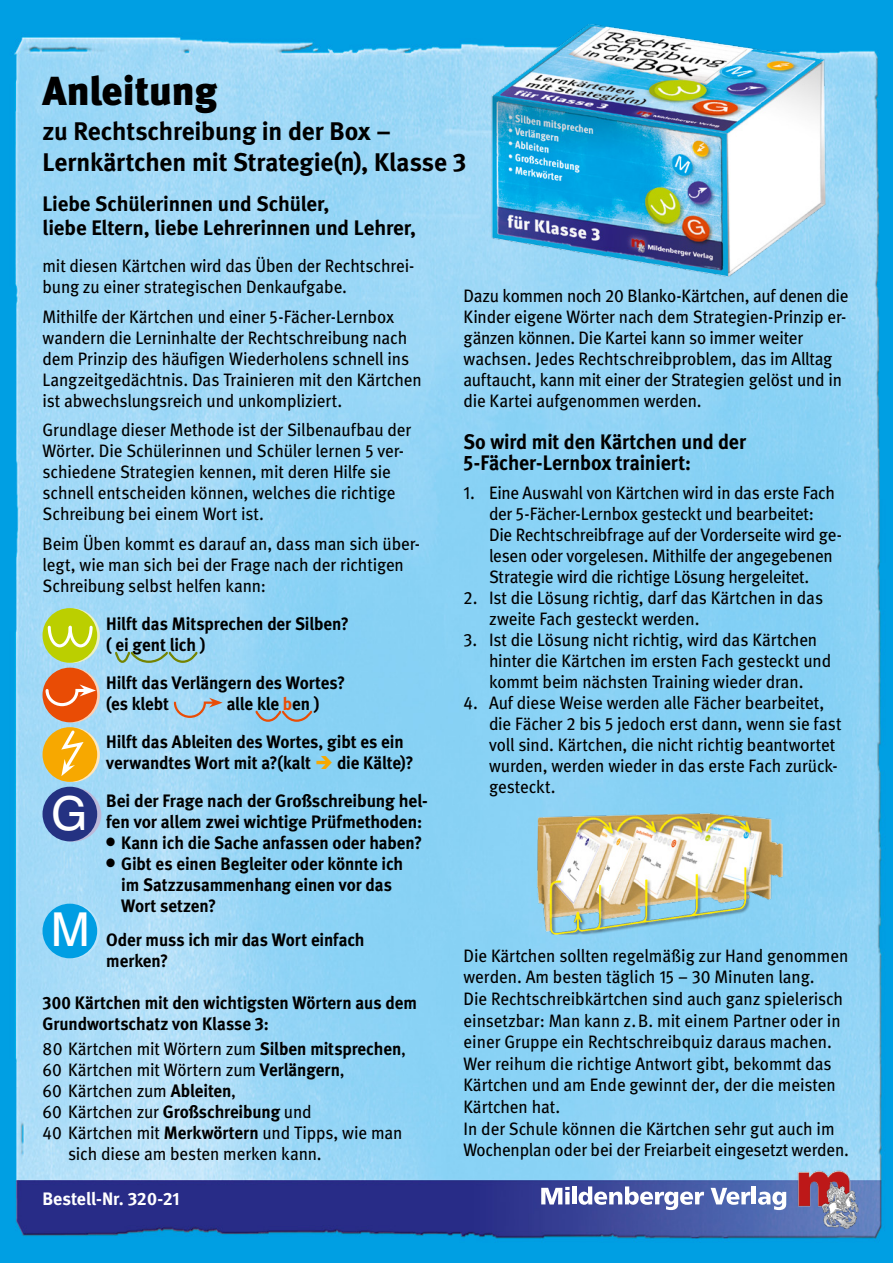
<style>
.page{position:relative;width:893px;height:1263px;background:#fff}
.page>*{position:absolute;margin:0;border:0;box-sizing:border-box;transform-origin:0 0}
.t1{font:46.8px "Schulbuch Nord";color:#fff}
.t2{font:900 40.5px "Meta";letter-spacing:-.005em;color:#000}
.t3{font:700 25.5px/30.6px "Meta";letter-spacing:-.01em;color:#000}
.t4{font:700 21px/24px "Meta";letter-spacing:-.005em;color:#000}
.t5{font:700 21px/21px "Meta";letter-spacing:-.005em;color:#000;scale:.95 1}
.t6{font:18px/21px "Meta";letter-spacing:-.01em;color:#000;scale:.95 1}
.t7{font:700 18px/21px "Meta";letter-spacing:-.005em;color:#000;scale:.95 1}
.t8{font:700 18px "Meta";letter-spacing:-.005em;color:#000}
.t9{font:700 18px "Meta";letter-spacing:-.005em;color:#fff}
.s1{font-family:"Meta Bold Expert";font-weight:400}
.s2{font-family:"Meta Book Expert"}
.s3{color:#e94c05}
.s4{color:#f7a800}
.s5{font-weight:700}
</style>
<div class="page">
<img style="left:0;top:0;width:893px;height:1263px">
<svg style="left:541px;top:1187px;width:29px;height:17px"></svg>
<div style="left:565px;top:1192px;width:5px;height:12px;background:#fff"></div>
<hr style="left:572px;top:1186px;width:4px;height:18px;background:#fff">
<svg style="left:578px;top:1186px;width:126px;height:24px"></svg>
<svg style="left:711px;top:1188px;width:39px;height:17px"></svg>
<hr style="left:752px;top:1186px;width:4px;height:18px;background:#fff">
<svg style="left:758px;top:1191px;width:28px;height:19px"></svg>
<img style="left:798px;top:1171px;width:53px;height:35px">
<img style="left:822px;top:1180px;width:36px;height:48px">
<img style="left:408px;top:0;width:485px;height:338px">
<svg style="left:45px;top:668px;width:55px;height:55px"></svg>
<div style="left:43px;top:668px;width:54px;height:54px;background:#e94c05;border-radius:50%"></div>
<svg style="left:44px;top:684px;width:52px;height:24px"></svg>
<svg style="left:45px;top:727px;width:55px;height:55px"></svg>
<div style="left:43px;top:727px;width:54px;height:55px;background:#f7a800;border-radius:50%"></div>
<svg style="left:58px;top:728px;width:29px;height:48px"></svg>
<svg style="left:45px;top:787px;width:56px;height:55px"></svg>
<div style="left:43px;top:787px;width:54px;height:54px;background:#243282;border-radius:50%"></div>
<svg style="left:45px;top:608px;width:55px;height:55px"></svg>
<div style="left:43px;top:608px;width:54px;height:55px;background:#bbcf00;border-radius:50%"></div>
<svg style="left:47px;top:625px;width:47px;height:24px"></svg>
<svg style="left:45px;top:904px;width:55px;height:55px"></svg>
<div style="left:43px;top:904px;width:54px;height:54px;background:#009ee3;border-radius:50%"></div>
<svg style="left:173px;top:698px;width:50px;height:21px"></svg>
<svg style="left:114px;top:651px;width:85px;height:13px"></svg>
<svg style="left:254px;top:710px;width:59px;height:13px"></svg>
<img style="left:512px;top:799px;width:286px;height:161px">
<h2 class="t2" style="left:43px;top:68px;width:176px">Anleitung</h2>
<h3 class="t3" style="left:43px;top:116px;width:425px">zu Rechtschreibung in der Box –<br>Lernkärtchen mit Strategie(n), Klasse <span class="s1">3</span></h3>
<p class="t4" style="left:43px;top:191px;width:375px">Liebe Schülerinnen und Schüler,<br>liebe Eltern, liebe Lehrerinnen und Lehrer,</p>
<p class="t6" style="left:43px;top:255px;width:393px">mit diesen Kärtchen wird das Üben der Rechtschrei&shy;bung zu einer strategischen Denkaufgabe.</p>
<p class="t6" style="left:43px;top:306px;width:401px">Mithilfe der Kärtchen und einer <span class="s2">5</span>-Fächer-Lernbox wandern die Lerninhalte der Rechtschreibung nach dem Prinzip des häufigen Wiederholens schnell ins Langzeitgedächtnis. Das Trainieren mit den Kärtchen ist abwechslungsreich und unkompliziert.</p>
<p class="t6" style="left:43px;top:419px;width:390px">Grundlage dieser Methode ist der Silbenaufbau der Wörter. Die Schülerinnen und Schüler lernen <span class="s2">5</span> ver&shy;schiedene Strategien kennen, mit deren Hilfe sie schnell entscheiden können, welches die richtige Schreibung bei einem Wort ist.</p>
<p class="t6" style="left:43px;top:533px;width:399px">Beim Üben kommt es darauf an, dass man sich über&shy;legt, wie man sich bei der Frage nach der richtigen<br>Schreibung selbst helfen kann:</p>
<p class="t7" style="left:106px;top:613px;width:257px">Hilft das Mitsprechen der Silben? ( ei gent lich )</p>
<p class="t7" style="left:106px;top:672px;width:253px">Hilft das Verlängern des Wortes? (es klebt</p>
<p class="t6" style="left:463px;top:285px;width:407px">Dazu kommen noch <span class="s2">20</span> Blanko-Kärtchen, auf denen die Kinder eigene Wörter nach dem Strategien-Prinzip er&shy;gänzen können. Die Kartei kann so immer weiter wachsen. Jedes Rechtschreibproblem, das im Alltag auftaucht, kann mit einer der Strategien gelöst und in die Kartei aufgenommen werden.</p>
<p class="t5" style="left:463px;top:431px;width:299px">So wird mit den Kärtchen und der<br><span class="s1">5</span>-Fächer-Lernbox trainiert:</p>
<p class="t6" style="left:489px;top:482px;width:373px;text-indent:-26px"><span class="s2">1</span>. Eine Auswahl von Kärtchen wird in das erste Fach der <span class="s2">5</span>-Fächer-Lernbox gesteckt und bearbeitet:<br>Die Rechtschreibfrage auf der Vorderseite wird ge&shy;lesen oder vorgelesen. Mithilfe der angegebenen Strategie wird die richtige Lösung hergeleitet.</p>
<p class="t6" style="left:489px;top:587px;width:353px;text-indent:-26px"><span class="s2">2</span>. Ist die Lösung richtig, darf das Kärtchen in das zweite Fach gesteckt werden.</p>
<p class="t6" style="left:489px;top:629px;width:362px;text-indent:-26px"><span class="s2">3</span>. Ist die Lösung nicht richtig, wird das Kärtchen hinter die Kärtchen im ersten Fach gesteckt und kommt beim nächsten Training wieder dran.</p>
<p class="t6" style="left:489px;top:692px;width:372px;text-indent:-26px"><span class="s2">4</span>. Auf diese Weise werden alle Fächer bearbeitet, die Fächer <span class="s2">2</span> bis <span class="s2">5</span> jedoch erst dann, wenn sie fast voll sind. Kärtchen, die nicht richtig beantwortet wurden, werden wieder in das erste Fach zurück&shy;gesteckt.</p>
<p class="t7" style="left:106px;top:684px;width:315px;line-height:38px;text-indent:120px">alle kle <span class="s3">b</span>en )<br>Hilft das Ableiten des Wortes, gibt es ein</p>
<p class="t7" style="left:106px;top:744px;width:340px;line-height:38px">verwandtes Wort mit a?(kalt <span class="s4">➔</span> die Kälte)?<br>Bei der Frage nach der Großschreibung hel-</p>
<p class="t8" style="left:106px;top:811px;width:317px">fen vor allem zwei wichtige Prüfmethoden:</p>
<p class="t7" style="left:106px;top:832px;width:334px">● Kann ich die Sache anfassen oder haben?</p>
<p class="t7" style="left:121px;top:853px;width:298px;text-indent:-15px">● Gibt es einen Begleiter oder könnte ich im Satzzusammenhang einen vor das<br>Wort setzen?</p>
<p class="t7" style="left:106px;top:929px;width:273px">Oder muss ich mir das Wort einfach merken?</p>
<p class="t7" style="left:43px;top:992px;width:396px"><span class="s1">300</span> Kärtchen mit den wichtigsten Wörtern aus dem<br>Grundwortschatz von Klasse <span class="s1">3</span>:</p>
<p class="t6" style="left:43px;top:1038px;width:384px"><span class="s2">80</span> Kärtchen mit Wörtern zum <span class="s5">Silben mitsprechen</span>,</p>
<p class="t6" style="left:43px;top:1059px;width:320px"><span class="s2">60</span> Kärtchen mit Wörtern zum <span class="s5">Verlängern</span>,</p>
<p class="t6" style="left:43px;top:1080px;width:205px"><span class="s2">60</span> Kärtchen zum <span class="s5">Ableiten</span>,</p>
<p class="t6" style="left:43px;top:1101px;width:285px"><span class="s2">60</span> Kärtchen zur <span class="s5">Großschreibung</span> und</p>
<p class="t6" style="left:43px;top:1122px;width:380px"><span class="s2">40</span> Kärtchen mit <span class="s5">Merkwörtern</span> und Tipps, wie man</p>
<p class="t6" style="left:68px;top:1143px;width:268px">sich diese am besten merken kann.</p>
<h1 class="t1" style="left:51px;top:784px;width:38px">G</h1>
<h1 class="t1" style="left:51px;top:900px;width:41px">M</h1>
<p class="t6" style="left:463px;top:945px;width:407px;line-height:21.6px">Die Kärtchen sollten regelmäßig zur Hand genommen werden. Am besten täglich <span class="s2">15</span> – <span class="s2">30</span> Minuten lang.<br>Die Rechtschreibkärtchen sind auch ganz spielerisch einsetzbar: Man kann z.B. mit einem Partner oder in einer Gruppe ein Rechtschreibquiz daraus machen.<br>Wer reihum die richtige Antwort gibt, bekommt das Kärtchen und am Ende gewinnt der, der die meisten Kärtchen hat.<br>In der Schule können die Kärtchen sehr gut auch im Wochenplan oder bei der Freiarbeit eingesetzt werden.</p>
<p class="t9" style="left:43px;top:1188px;width:139px">Bestell-Nr. <span class="s1">320</span>-<span class="s1">21</span></p>
</div>
